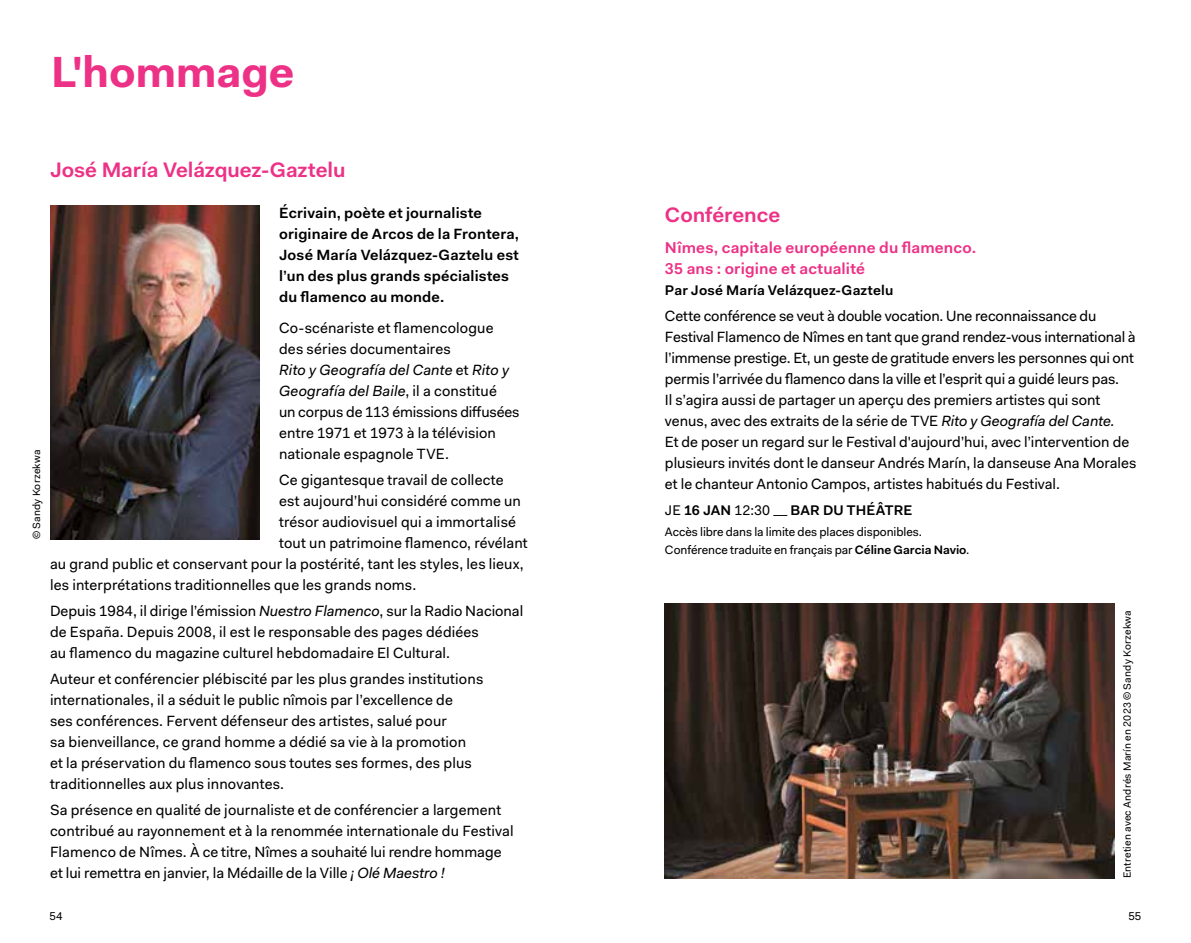
<style>
.page{position:relative;width:1191px;height:943px;background:#fff}
.page>*{position:absolute;margin:0;border:0;box-sizing:border-box;transform-origin:0 0}
.t1{font:700 43.75px "Fakt Pro";letter-spacing:-.005em;color:#ed3186}
.t2{font:600 21px "Fakt Pro";letter-spacing:-.005em;color:#ed3186}
.t3{font:600 15.75px/21px "Fakt Pro";letter-spacing:.01em;color:#ed3186}
.t4{font:14.88px/21px "Fakt Pro";letter-spacing:.005em;color:#000}
.t5{font:600 14.88px/21px "Fakt Pro";letter-spacing:.01em;color:#000}
.t6{font:600 14px "Fakt Pro";letter-spacing:.015em;color:#000}
.t7{font:12.25px/17.5px "Fakt Pro";letter-spacing:-.005em;color:#000}
.t8{font:11.38px "Fakt Pro";color:#000}
.t9{font:10.5px "Fakt Pro";letter-spacing:.02em;color:#000}
.s1{font-style:italic}
.s2{font-weight:400}
.s3{font-weight:600}
</style>
<div class="page">
<img style="left:50px;top:206px;width:209px;height:333px">
<img style="left:665px;top:603px;width:449px;height:275px">
<h1 class="t1" style="left:51px;top:43px;width:245px">L'hommage</h1>
<h2 class="t2" style="left:50px;top:156px;width:297px">José María Velázquez-Gaztelu</h2>
<p class="t5" style="left:279px;top:202px;width:241px">Écrivain, poète et journaliste originaire de Arcos de la Frontera,<br>José María Velázquez-Gaztelu est l’un des plus grands spécialistes du flamenco au monde.</p>
<p class="t4" style="left:279px;top:317px;width:242px">Co-scénariste et flamencologue des séries documentaires<br><span class="s1">Rito y Geografía del Cante</span> et <span class="s1">Rito y<br>Geografía del Baile</span>, il a constitué<br>un corpus de 113 émissions diffusées entre 1971 et 1973 à la télévision nationale espagnole TVE.</p>
<p class="t4" style="left:279px;top:469px;width:226px">Ce gigantesque travail de collecte</p>
<p class="t4" style="left:279px;top:490px;width:243px">est aujourd’hui considéré comme un</p>
<p class="t4" style="left:279px;top:511px;width:238px">trésor audiovisuel qui a immortalisé</p>
<p class="t4" style="left:279px;top:532px;width:250px">tout un patrimoine flamenco, révélant</p>
<p class="t4" style="left:50px;top:553px;width:475px">au grand public et conservant pour la postérité, tant les styles, les lieux,</p>
<p class="t4" style="left:50px;top:574px;width:368px">les interprétations traditionnelles que les grands noms.</p>
<p class="t4" style="left:50px;top:600px;width:475px">Depuis 1984, il dirige l’émission <span class="s1">Nuestro Flamenco</span>, sur la Radio Nacional de España. Depuis 2008, il est le responsable des pages dédiées<br>au flamenco du magazine culturel hebdomadaire El Cultural.</p>
<p class="t4" style="left:50px;top:668px;width:435px">Auteur et conférencier plébiscité par les plus grandes institutions internationales, il a séduit le public nîmois par l’excellence de<br>ses conférences. Fervent défenseur des artistes, salué pour<br>sa bienveillance, ce grand homme a dédié sa vie à la promotion<br>et la préservation du flamenco sous toutes ses formes, des plus traditionnelles aux plus innovantes.</p>
<p class="t4" style="left:50px;top:799px;width:465px">Sa présence en qualité de journaliste et de conférencier a largement contribué au rayonnement et à la renommée internationale du Festival Flamenco de Nîmes. À ce titre, Nîmes a souhaité lui rendre hommage et lui remettra en janvier, la Médaille de la Ville <span class="s1">¡ Olé Maestro !</span></p>
<p class="t9" style="left:29px;top:539px;width:91px;rotate:-90deg">© Sandy Korzekwa</p>
<h2 class="t2" style="left:665px;top:200px;width:117px">Conférence</h2>
<p class="t3" style="left:665px;top:237px;width:313px">Nîmes, capitale européenne du flamenco.<br>35 ans : origine et actualité</p>
<p class="t6" style="left:665px;top:281px;width:230px">Par José María Velázquez-Gaztelu</p>
<p class="t4" style="left:665px;top:305px;width:473px">Cette conférence se veut à double vocation. Une reconnaissance du Festival Flamenco de Nîmes en tant que grand rendez-vous international à l’immense prestige. Et, un geste de gratitude envers les personnes qui ont permis l’arrivée du flamenco dans la ville et l’esprit qui a guidé leurs pas.<br>Il s’agira aussi de partager un aperçu des premiers artistes qui sont venus, avec des extraits de la série de TVE <span class="s1">Rito y Geografía del Cante.<br></span>Et de poser un regard sur le Festival d'aujourd’hui, avec l’intervention de plusieurs invités dont le danseur Andrés Marín, la danseuse Ana Morales et le chanteur Antonio Campos, artistes habitués du Festival.</p>
<p class="t6" style="left:665px;top:501px;width:249px"><span class="s2">JE</span> 16 JAN <span class="s2">12:30 _</span>BAR DU THÉÂTRE</p>
<p class="t7" style="left:665px;top:523px;width:306px">Accès libre dans la limite des places disponibles.<br>Conférence traduite en français par <span class="s3">Céline Garcia Navio</span>.</p>
<p class="t9" style="left:1120px;top:878px;width:270px;rotate:-90deg">Entretien avec Andrés Marín en 2023 © Sandy Korzekwa</p>
<p class="t8" style="left:50px;top:908px;width:14px">54</p>
<p class="t8" style="left:1128px;top:908px;width:14px">55</p>
</div>
